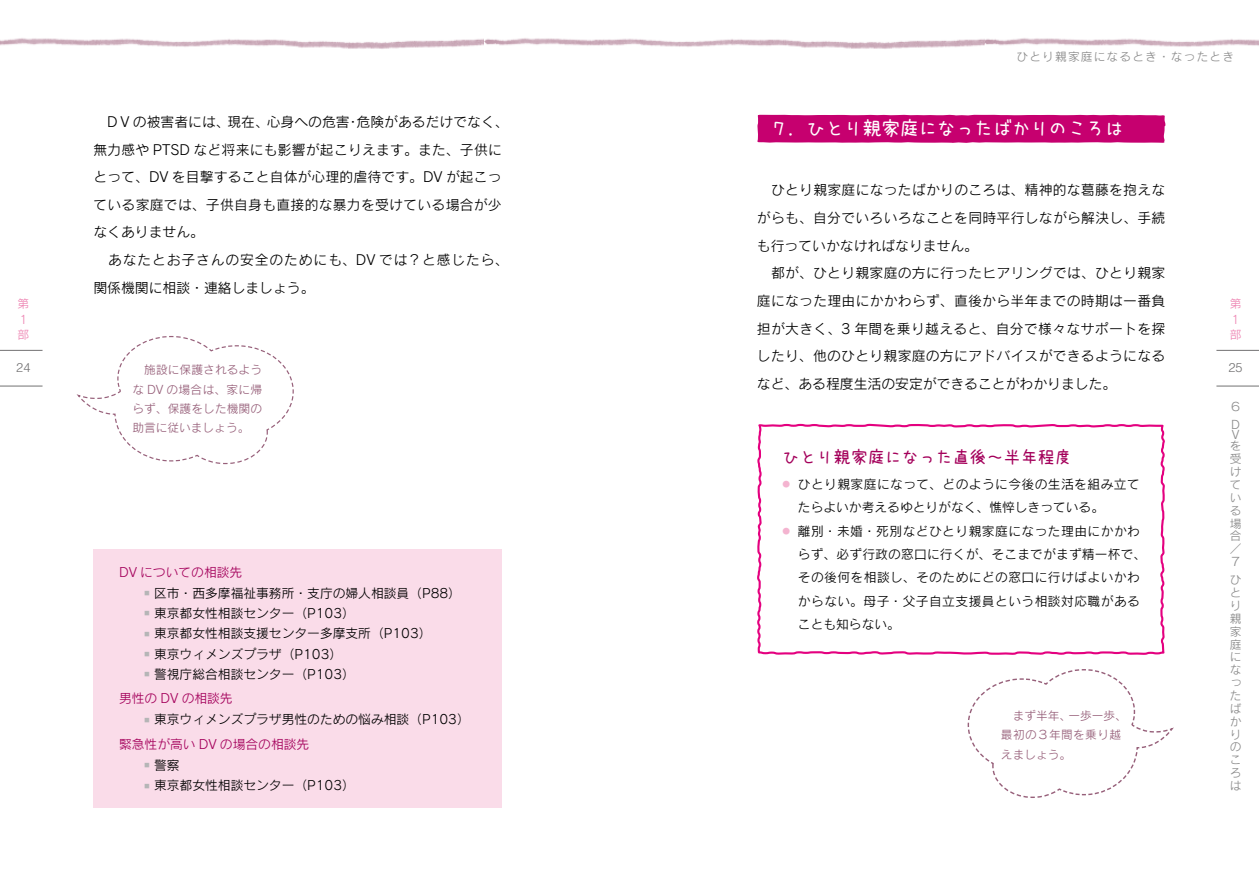
<style>
.page{position:relative;width:1259px;height:893px;background:#fff}
.page>*{position:absolute;margin:0;border:0;box-sizing:border-box;transform-origin:0 0}
.t1{font:19.2px "uzura font";letter-spacing:-.025em;color:#fff}
.t2{font:16.95px "uzura font";color:#a4005b}
.t3{font:13.8px/27.6px "Rodin CID M";letter-spacing:.02em;color:#000}
.t4{font:13.8px "Rodin CID M";color:#000}
.t5{font:12.75px/24.5px "Rodin CID M";color:#000}
.t6{font:12.75px "Rodin CID M";letter-spacing:.035em;color:#000}
.t7{font:12.75px "Rodin CID M";color:#a4005b}
.t8{font:300 12.75px "Helvetica LT Std";color:#727172}
.t9{font:11.7px/19.2px "Rodin CID M";letter-spacing:.01em;color:#97607a;text-align:justify}
.t10{font:11.7px/12.9px "Rodin CID M";letter-spacing:.1em;color:#898989}
.t11{font:11.7px/15.8px "Rodin CID M";color:#ee87b4}
.s1{color:#a4005b}
.s2{font-size:7.65px;color:#f4b4d0}
</style>
<div class="page">
<img style="left:0;top:38px;width:485px;height:11px">
<img style="left:485px;top:38px;width:500px;height:11px">
<hr style="left:0;top:350px;width:43px;height:1px;background:#727172">
<hr style="left:0;top:386px;width:43px;height:1px;background:#727172">
<img style="left:985px;top:38px;width:274px;height:9px">
<hr style="left:1216px;top:350px;width:43px;height:1px;background:#727172">
<hr style="left:1216px;top:386px;width:43px;height:1px;background:#727172">
<div style="left:757px;top:115px;width:408px;height:28px;background:#c6006f"></div>
<svg style="left:757px;top:423px;width:408px;height:232px"></svg>
<svg style="left:967px;top:669px;width:207px;height:129px"></svg>
<div style="left:94px;top:550px;width:408px;height:258px;background:#fadce9"></div>
<svg style="left:76px;top:336px;width:218px;height:129px"></svg>
<p class="t11" style="left:18px;top:295px;width:14px">第<br>1部</p>
<p class="t8" style="left:16px;top:360px;width:16px">24</p>
<p class="t10" style="left:1016px;top:50px;width:219px">ひとり親家庭になるとき・なったとき</p>
<p class="t4" style="left:93px;top:113px;width:417px">　D V の被害者には、現在、心身への危害・危険があるだけでなく、</p>
<h1 class="t1" style="left:769px;top:119px;width:356px">７．ひとり親家庭になったばかりのころは</h1>
<p class="t3" style="left:93px;top:135px;width:417px">無力感や PTSD など将来にも影響が起こりえます。また、子供にとって、DV を目撃すること自体が心理的虐待です。DV が起こっている家庭では、子供自身も直接的な暴力を受けている場合が少なくありません。<br>　あなたとお子さんの安全のためにも、DV では？と感じたら、関係機関に相談・連絡しましょう。</p>
<p class="t3" style="left:757px;top:176px;width:410px">　ひとり親家庭になったばかりのころは、精神的な葛藤を抱えながらも、自分でいろいろなことを同時平行しながら解決し、手続も行っていかなければなりません。<br>　都が、ひとり親家庭の方に行ったヒアリングでは、ひとり親家庭になった理由にかかわらず、直後から半年までの時期は一番負担が大きく、3 年間を乗り越えると、自分で様々なサポートを探したり、他のひとり親家庭の方にアドバイスができるようになるなど、ある程度生活の安定ができることがわかりました。</p>
<p class="t9" style="left:132px;top:360px;width:131px">　施設に保護されるような DV の場合は、家に帰らず、保護をした機関の助言に従いましょう。</p>
<p class="t7" style="left:119px;top:564px;width:125px">DV についての相談先</p>
<p class="t5" style="left:145px;top:581px;width:318px"><sup>■</sup> 区市・西多摩福祉事務所・支庁の婦人相談員（P88）</p>
<p class="t5" style="left:145px;top:601px;width:212px"><sup>■</sup> 東京都女性相談センター（P103）</p>
<p class="t5" style="left:145px;top:621px;width:288px"><sup>■</sup> 東京都女性相談支援センター多摩支所（P103）</p>
<p class="t5" style="left:145px;top:641px;width:199px"><sup>■</sup> 東京ウィメンズプラザ（P103）</p>
<p class="t5" style="left:119px;top:661px;width:237px;text-indent:26px"><sup>■</sup> 警視庁総合相談センター（P103）<span class="s1">男性の DV の相談先</span></p>
<p class="t5" style="left:119px;top:707px;width:352px;text-indent:26px"><sup>■</sup> 東京ウィメンズプラザ男性のための悩み相談（P103）<span class="s1">緊急性が高い DV の場合の相談先</span></p>
<p class="t5" style="left:145px;top:753px;width:37px"><sup>■</sup> 警察</p>
<p class="t5" style="left:145px;top:773px;width:212px"><sup>■</sup> 東京都女性相談センター（P103）</p>
<p class="t2" style="left:782px;top:448px;width:291px">ひとり親家庭になった直後～半年程度</p>
<p class="t6" style="left:782px;top:476px;width:359px"><span class="s2">●　</span>ひとり親家庭になって、どのように今後の生活を組み立て</p>
<p class="t5" style="left:798px;top:495px;width:308px">たらよいか考えるゆとりがなく、憔悴しきっている。</p>
<p class="t6" style="left:782px;top:523px;width:359px"><span class="s2">●　</span>離別・未婚・死別などひとり親家庭になった理由にかかわ</p>
<p class="t5" style="left:798px;top:542px;width:350px">らず、必ず行政の窓口に行くが、そこまでがまず精一杯で、</p>
<p class="t6" style="left:798px;top:569px;width:343px">その後何を相談し、そのためにどの窓口に行けばよいかわ</p>
<p class="t6" style="left:798px;top:593px;width:343px">からない。母子・父子自立支援員という相談対応職がある</p>
<p class="t5" style="left:798px;top:612px;width:104px">ことも知らない。</p>
<p class="t9" style="left:1001px;top:706px;width:127px;text-align:left">　まず半年、一歩一歩、最初の３年間を乗り越えましょう。</p>
<p class="t11" style="left:1229px;top:295px;width:14px">第<br>1部</p>
<p class="t8" style="left:1228px;top:360px;width:16px">25</p>
<p class="t10" style="left:1229px;top:397px;width:12px;line-height:18px">６<br>D</p>
<p class="t10" style="left:1229px;top:429px;width:12px;line-height:11.1px">Vを</p>
<p class="t10" style="left:1229px;top:452px;width:13px;text-align:justify">受けている場合／７</p>
<p class="t10" style="left:1229px;top:573px;width:14px">ひとり親家庭になったばかりのころは</p>
</div>
